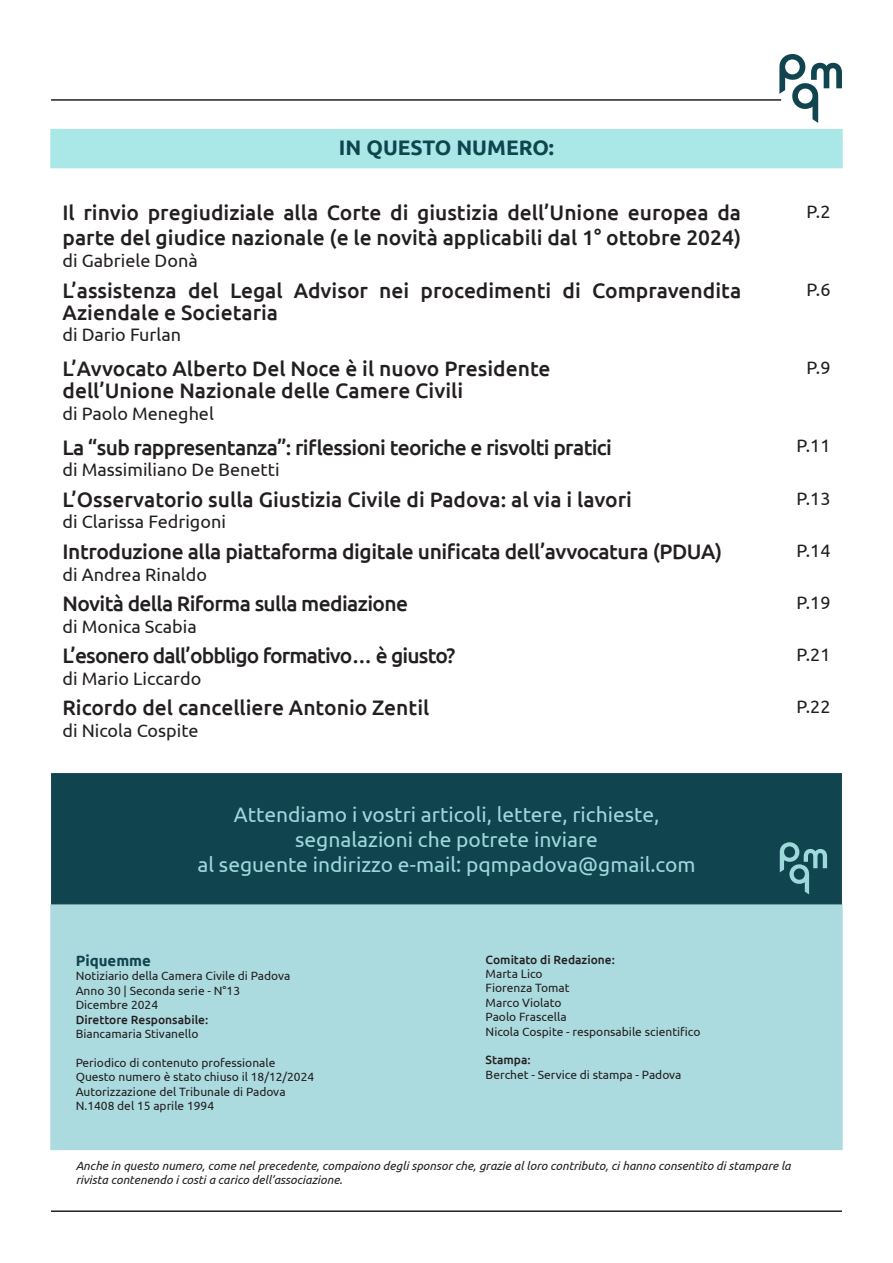
<style>
.page{position:relative;width:893px;height:1263px;background:#fff}
.page>*{position:absolute;margin:0;border:0;box-sizing:border-box;transform-origin:0 0}
.Testo_paragrafo_articolo{font:500 21px/21.6px "Ubuntu";color:#231f20}
.t1{font:21px "Ubuntu";color:#9dd8db}
.Testo_paragrafo_articolo-2{font:500 21px "Ubuntu";letter-spacing:-.03em;color:#231f20}
.Testo_paragrafo_articolo-3{font:500 21px "Ubuntu";letter-spacing:-.02em;color:#231f20}
.Testo_paragrafo_articolo-4{font:500 21px "Ubuntu";letter-spacing:-.04em;color:#231f20}
.t2{font:700 21px "Ubuntu";color:#10444f}
.Testo_paragrafo_articolo-5{font:18px "Ubuntu";color:#231f20}
.t3{font:700 15px "Ubuntu";color:#10444f}
.t4{font:12px "Ubuntu";color:#231f20}
.t5{font:italic 12px/14.4px "Ubuntu";color:#231f20}
.t6{font:500 12px/14.4px "Ubuntu";color:#231f20}
.s1{font-weight:400}
</style>
<div class="page">
<hr style="left:51px;top:99px;width:730px;height:2px;background:#231f20">
<hr style="left:51px;top:1210px;width:791px;height:2px;background:#231f20">
<div style="left:51px;top:773px;width:791px;height:132px;background:#10444f;border:2px solid #164651"></div>
<div style="left:50px;top:905px;width:793px;height:245px;background:#acdbdf"></div>
<div style="left:50px;top:129px;width:793px;height:39px;background:#a9e8e6"></div>
<svg style="left:780px;top:842px;width:47px;height:52px"></svg>
<svg style="left:779px;top:54px;width:63px;height:69px"></svg>
<p class="t2" style="left:339px;top:135px;width:217px">IN QUESTO NUMERO:</p>
<p class="Testo_paragrafo_articolo" style="left:63px;top:199px;width:680px;line-height:25.2px">Il rinvio pregiudiziale alla Corte di giustizia dell’Unione europea da parte del giudice nazionale (e le novità applicabili dal 1° ottobre 2024)</p>
<p class="Testo_paragrafo_articolo-5" style="left:63px;top:250px;width:137px">di Gabriele Donà</p>
<p class="Testo_paragrafo_articolo" style="left:63px;top:279px;width:680px">L’assistenza del Legal Advisor nei procedimenti di Compravendita<br>Aziendale e Societaria</p>
<p class="Testo_paragrafo_articolo-5" style="left:63px;top:324px;width:120px">di Dario Furlan</p>
<p class="Testo_paragrafo_articolo" style="left:63px;top:357px;width:490px">L’Avvocato Alberto Del Noce è il nuovo Presidente</p>
<p class="Testo_paragrafo_articolo" style="left:63px;top:379px;width:402px">dell’Unione Nazionale delle Camere Civili</p>
<p class="Testo_paragrafo_articolo-5" style="left:63px;top:402px;width:153px">di Paolo Meneghel</p>
<p class="Testo_paragrafo_articolo-2" style="left:63px;top:434px;width:551px">La “sub rappresentanza”: riflessioni teoriche e risvolti pratici</p>
<p class="Testo_paragrafo_articolo-5" style="left:63px;top:459px;width:219px">di Massimiliano De Benetti</p>
<p class="Testo_paragrafo_articolo" style="left:63px;top:488px;width:571px">L’Osservatorio sulla Giustizia Civile di Padova: al via i lavori</p>
<p class="Testo_paragrafo_articolo-5" style="left:63px;top:511px;width:165px">di Clarissa Fedrigoni</p>
<p class="Testo_paragrafo_articolo-3" style="left:63px;top:538px;width:661px">Introduzione alla piattaforma digitale unificata dell’avvocatura (PDUA)</p>
<p class="Testo_paragrafo_articolo-5" style="left:63px;top:563px;width:146px">di Andrea Rinaldo</p>
<p class="Testo_paragrafo_articolo-2" style="left:63px;top:590px;width:347px">Novità della Riforma sulla mediazione</p>
<p class="Testo_paragrafo_articolo-5" style="left:63px;top:615px;width:136px">di Monica Scabia</p>
<p class="Testo_paragrafo_articolo-4" style="left:63px;top:642px;width:394px">L’esonero dall’obbligo formativo… è giusto?</p>
<p class="Testo_paragrafo_articolo-5" style="left:63px;top:667px;width:140px">di Mario Liccardo</p>
<p class="Testo_paragrafo_articolo" style="left:63px;top:696px;width:368px">Ricordo del cancelliere Antonio Zentil</p>
<p class="Testo_paragrafo_articolo-5" style="left:63px;top:719px;width:138px">di Nicola Cospite</p>
<p class="t1" style="left:234px;top:801px;width:427px">Attendiamo i vostri articoli, lettere, richieste,</p>
<p class="t1" style="left:295px;top:826px;width:304px">segnalazioni che potrete inviare</p>
<p class="t1" style="left:197px;top:852px;width:500px">al seguente indirizzo e-mail: pqmpadova@gmail.com</p>
<p class="t3" style="left:76px;top:951px;width:77px">Piquemme</p>
<p class="t4" style="left:76px;top:969px;width:216px">Notiziario della Camera Civile di Padova</p>
<p class="t4" style="left:76px;top:983px;width:166px">Anno 30 | Seconda serie - N°13</p>
<p class="t4" style="left:76px;top:997px;width:84px">Dicembre 2024</p>
<p class="t6" style="left:76px;top:1012px;width:134px">Direttore Responsabile:<br><span class="s1">Biancamaria Stivanello</span></p>
<p class="t4" style="left:76px;top:1055px;width:201px">Periodico di contenuto professionale</p>
<p class="t4" style="left:76px;top:1069px;width:240px">Questo numero è stato chiuso il 18/12/2024</p>
<p class="t4" style="left:76px;top:1084px;width:211px">Autorizzazione del Tribunale di Padova</p>
<p class="t4" style="left:76px;top:1098px;width:140px">N.1408 del 15 aprile 1994</p>
<p class="t6" style="left:486px;top:952px;width:131px">Comitato di Redazione:<br><span class="s1">Marta Lico</span></p>
<p class="t4" style="left:486px;top:981px;width:86px">Fiorenza Tomat</p>
<p class="t4" style="left:486px;top:995px;width:77px">Marco Violato</p>
<p class="t4" style="left:486px;top:1010px;width:82px">Paolo Frascella</p>
<p class="t4" style="left:486px;top:1024px;width:216px">Nicola Cospite - responsabile scientifico</p>
<p class="t6" style="left:486px;top:1052px;width:47px">Stampa:</p>
<p class="t4" style="left:486px;top:1067px;width:197px">Berchet - Service di stampa - Padova</p>
<p class="Testo_paragrafo_articolo-5" style="left:807px;top:200px;width:25px">P.2</p>
<p class="Testo_paragrafo_articolo-5" style="left:807px;top:279px;width:25px">P.6</p>
<p class="Testo_paragrafo_articolo-5" style="left:807px;top:357px;width:25px">P.9</p>
<p class="Testo_paragrafo_articolo-5" style="left:796px;top:435px;width:36px">P.11</p>
<p class="Testo_paragrafo_articolo-5" style="left:796px;top:487px;width:36px">P.13</p>
<p class="Testo_paragrafo_articolo-5" style="left:796px;top:539px;width:36px">P.14</p>
<p class="Testo_paragrafo_articolo-5" style="left:796px;top:591px;width:36px">P.19</p>
<p class="Testo_paragrafo_articolo-5" style="left:796px;top:643px;width:36px">P.21</p>
<p class="Testo_paragrafo_articolo-5" style="left:796px;top:696px;width:36px">P.22</p>
<p class="t5" style="left:76px;top:1158px;width:716px">Anche in questo numero, come nel precedente, compaiono degli sponsor che, grazie al loro contributo, ci hanno consentito di stampare la rivista contenendo i costi a carico dell’associazione.</p>
</div>
